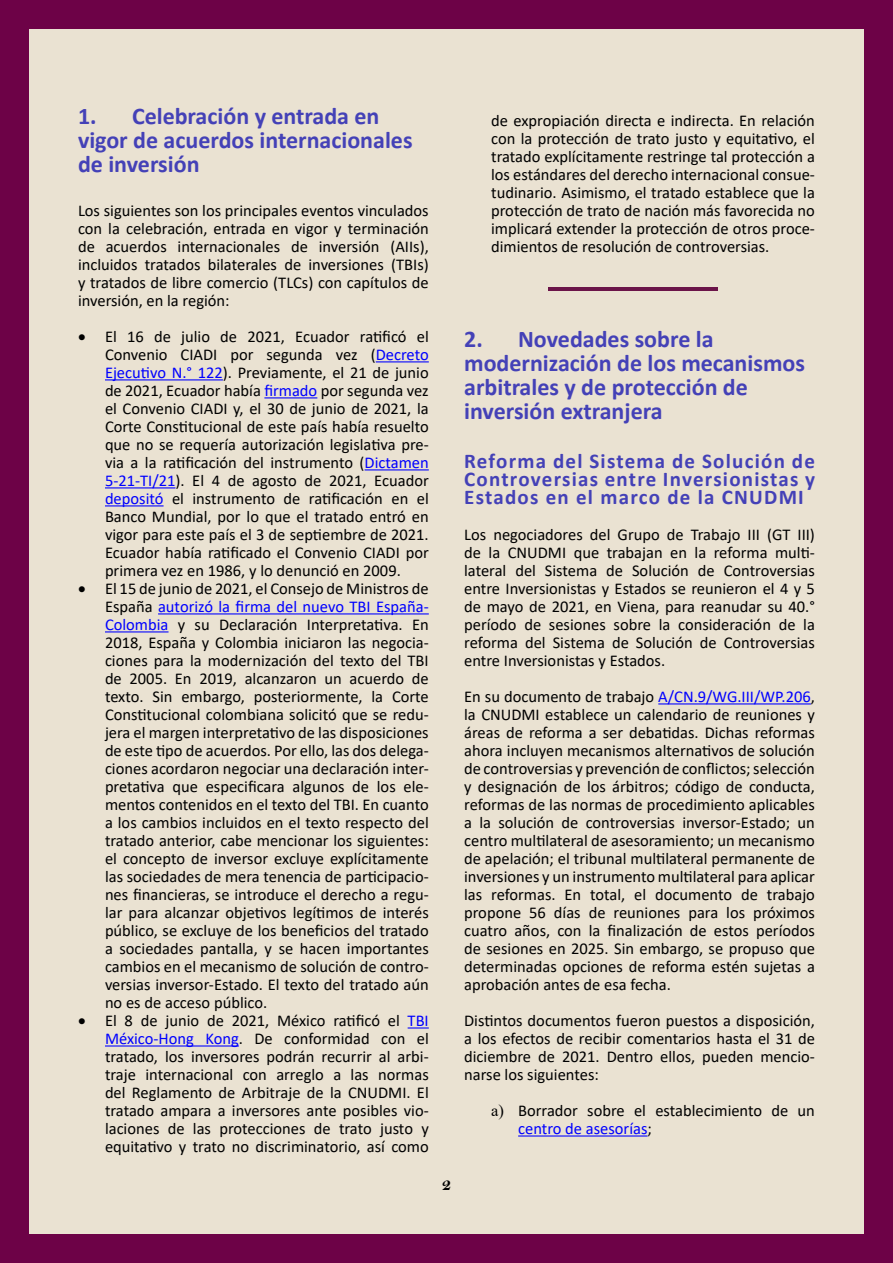
<style>
.page{position:relative;width:893px;height:1263px;background:#eae2d2}
.page>*{position:absolute;margin:0;border:0;box-sizing:border-box;transform-origin:0 0}
.t1{font:700 24px/24px "Calibri";color:#4441b7}
.t2{font:700 21px/18px "Calibri";letter-spacing:.06em;color:#4441b7;text-align:justify}
.t3{font:18px "Bell MT Bold";color:#000}
.t4{font:16.5px/18px "Calibri";color:#000;text-align:justify}
.s1{color:#00f}
.s2{font-family:"Times New Roman"}
</style>
<div class="page">
<div style="left:0;top:0;width:29px;height:1263px;background:#6d0247"></div>
<div style="left:864px;top:0;width:29px;height:1263px;background:#6d0247"></div>
<div style="left:29px;top:0;width:835px;height:29px;background:#6d0247"></div>
<div style="left:29px;top:1234px;width:835px;height:29px;background:#6d0247"></div>
<hr style="left:376px;top:361px;width:53px;height:1px;background:#00f">
<hr style="left:105px;top:379px;width:118px;height:1px;background:#00f">
<hr style="left:264px;top:397px;width:53px;height:1px;background:#00f">
<hr style="left:365px;top:469px;width:64px;height:1px;background:#00f">
<hr style="left:105px;top:487px;width:70px;height:1px;background:#00f">
<hr style="left:105px;top:505px;width:59px;height:1px;background:#00f">
<hr style="left:158px;top:613px;width:271px;height:1px;background:#00f">
<hr style="left:105px;top:631px;width:64px;height:1px;background:#00f">
<svg style="left:408px;top:1027px;width:21px;height:1px"></svg>
<hr style="left:105px;top:1045px;width:134px;height:1px;background:#00f">
<hr style="left:658px;top:703px;width:153px;height:1px;background:#00f">
<hr style="left:518px;top:1135px;width:130px;height:1px;background:#00f">
<hr style="left:548px;top:288px;width:169px;height:3px;background:#6b1449">
<h1 class="t1" style="left:78px;top:104px;width:336px">1. Celebración y entrada en vigor de acuerdos internacionales de inversión</h1>
<p class="t4" style="left:78px;top:201px;width:352px">Los siguientes son los principales eventos vinculados con la celebración, entrada en vigor y terminación de acuerdos internacionales de inversión (AIIs), incluidos tratados bilaterales de inversiones (TBIs) y tratados de libre comercio (TLCs) con capítulos de inversión, en la región:</p>
<p class="t4" style="left:105px;top:327px;width:325px;text-indent:-27px">• El 16 de julio de 2021, Ecuador ratificó el Convenio CIADI por segunda vez (<span class="s1">Decreto Ejecutivo N.° 122</span>). Previamente, el 21 de junio de 2021, Ecuador había <span class="s1">firmado</span> por segunda vez el Convenio CIADI y, el 30 de junio de 2021, la Corte Constitucional de este país había resuelto que no se requería autorización legislativa pre&shy;via a la ratificación del instrumento (<span class="s1">Dictamen 5-21-TI/21</span>). El 4 de agosto de 2021, Ecuador <span class="s1">depositó</span> el instrumento de ratificación en el Banco Mundial, por lo que el tratado entró en vigor para este país el 3 de septiembre de 2021.<br>Ecuador había ratificado el Convenio CIADI por primera vez en 1986, y lo denunció en 2009.</p>
<p class="t4" style="left:105px;top:579px;width:325px;text-indent:-27px">• El 15 de junio de 2021, el Consejo de Ministros de España <span class="s1">autorizó la firma del nuevo TBI España-Colombia</span> y su Declaración Interpretativa. En 2018, España y Colombia iniciaron las negocia&shy;ciones para la modernización del texto del TBI de 2005. En 2019, alcanzaron un acuerdo de texto. Sin embargo, posteriormente, la Corte Constitucional colombiana solicitó que se redu&shy;jera el margen interpretativo de las disposiciones de este tipo de acuerdos. Por ello, las dos delega&shy;ciones acordaron negociar una declaración inter&shy;pretativa que especificara algunos de los ele&shy;mentos contenidos en el texto del TBI. En cuanto a los cambios incluidos en el texto respecto del tratado anterior, cabe mencionar los siguientes: el concepto de inversor excluye explícitamente las sociedades de mera tenencia de participacio&shy;nes financieras, se introduce el derecho a regu&shy;lar para alcanzar objetivos legítimos de interés público, se excluye de los beneficios del tratado a sociedades pantalla, y se hacen importantes cambios en el mecanismo de solución de contro&shy;versias inversor-Estado. El texto del tratado aún no es de acceso público.</p>
<p class="t4" style="left:105px;top:1011px;width:325px;text-indent:-27px">• El 8 de junio de 2021, México ratificó el <span class="s1">TBI México-Hong Kong</span>. De conformidad con el tratado, los inversores podrán recurrir al arbi&shy;traje internacional con arreglo a las normas del Reglamento de Arbitraje de la CNUDMI. El tratado ampara a inversores ante posibles vio&shy;laciones de las protecciones de trato justo y equitativo y trato no discriminatorio, así como</p>
<p class="t3" style="left:442px;top:1174px;width:11px">2</p>
<p class="t4" style="left:491px;top:111px;width:325px">de expropiación directa e indirecta. En relación con la protección de trato justo y equitativo, el tratado explícitamente restringe tal protección a los estándares del derecho internacional consue&shy;tudinario. Asimismo, el tratado establece que la protección de trato de nación más favorecida no implicará extender la protección de otros proce&shy;dimientos de resolución de controversias.</p>
<h1 class="t1" style="left:464px;top:327px;width:342px">2. Novedades sobre la modernización de los mecanismos arbitrales y de protección de inversión extranjera</h1>
<p class="t2" style="left:464px;top:452px;width:352px">Reforma del Sistema de Solución de Controversias entre Inversionistas y Estados en el marco de la CNUDMI</p>
<p class="t4" style="left:464px;top:525px;width:352px">Los negociadores del Grupo de Trabajo III (GT III) de la CNUDMI que trabajan en la reforma multi&shy;lateral del Sistema de Solución de Controversias entre Inversionistas y Estados se reunieron el 4 y 5 de mayo de 2021, en Viena, para reanudar su 40.° período de sesiones sobre la consideración de la reforma del Sistema de Solución de Controversias entre Inversionistas y Estados.</p>
<p class="t4" style="left:464px;top:687px;width:352px">En su documento de trabajo <span class="s1">A/CN.9/WG.III/WP.206</span>, la CNUDMI establece un calendario de reuniones y áreas de reforma a ser debatidas. Dichas reformas ahora incluyen mecanismos alternativos de solución de controversias y prevención de conflictos; selección y designación de los árbitros; código de conducta, reformas de las normas de procedimiento aplicables a la solución de controversias inversor-Estado; un centro multilateral de asesoramiento; un mecanismo de apelación; el tribunal multilateral permanente de inversiones y un instrumento multilateral para aplicar las reformas. En total, el documento de trabajo propone 56 días de reuniones para los próximos cuatro años, con la finalización de estos períodos de sesiones en 2025. Sin embargo, se propuso que determinadas opciones de reforma estén sujetas a aprobación antes de esa fecha.</p>
<p class="t4" style="left:464px;top:1011px;width:352px">Distintos documentos fueron puestos a disposición, a los efectos de recibir comentarios hasta el 31 de diciembre de 2021. Dentro ellos, pueden mencio&shy;narse los siguientes:</p>
<p class="t4" style="left:518px;top:1101px;width:298px;text-indent:-27px"><span class="s2">a)</span> Borrador sobre el establecimiento de un <span class="s1">centro de asesorías</span>;</p>
</div>
